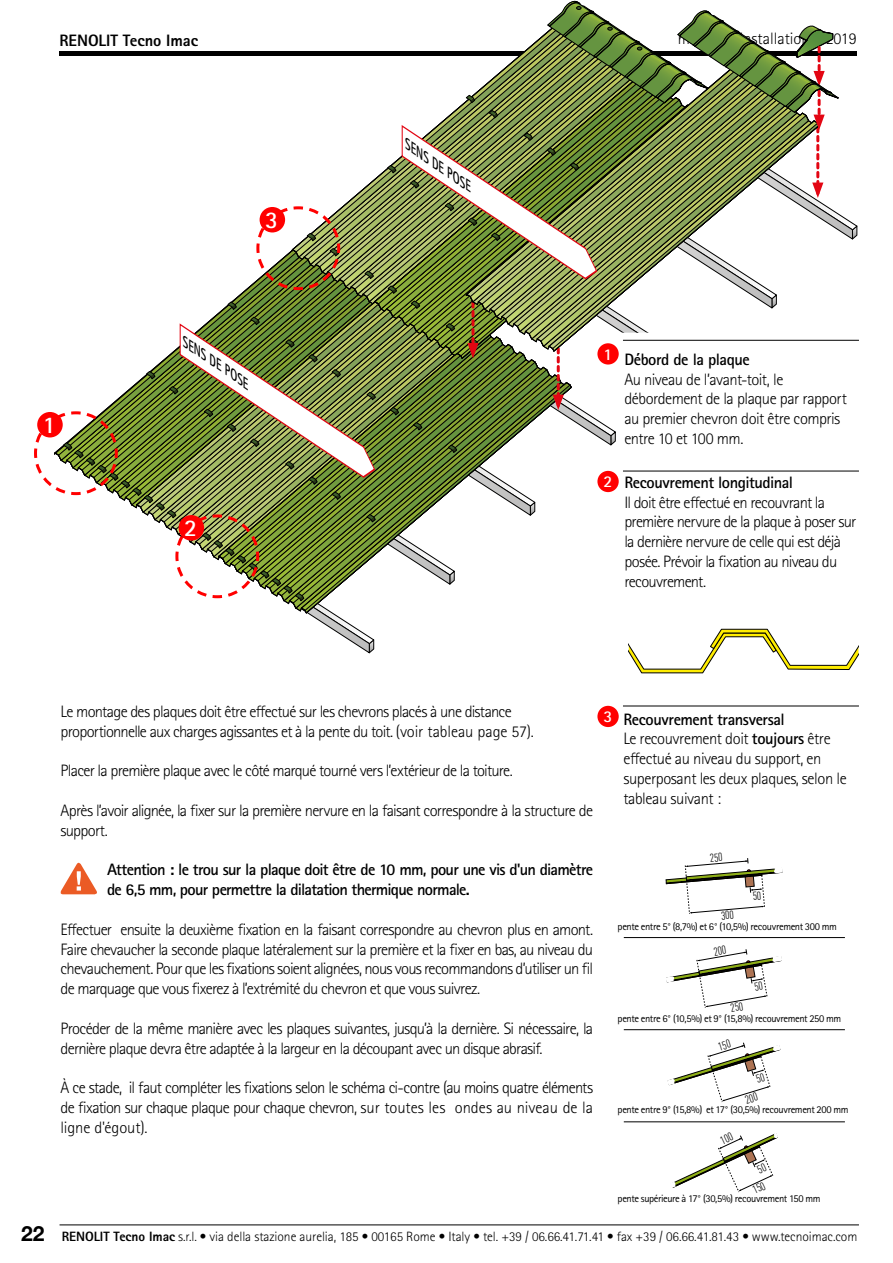
<style>
.page{position:relative;width:893px;height:1263px;background:#fff}
.page>*{position:absolute;margin:0;border:0;box-sizing:border-box;transform-origin:0 0}
.t1{font:700 24px "Rotis Sans Serif Pro";color:#fff}
.t2{font:300 16.5px/19.8px "Rotis Sans Serif Pro";letter-spacing:-.045em;color:#000}
.t3{font:700 16.5px/19.8px "Rotis Sans Serif Pro";letter-spacing:-.04em;color:#000}
.t4{font:300 16.5px/19.8px "Rotis Sans Serif Pro";letter-spacing:-.025em;color:#000}
.t5{font:300 16.5px "Rotis Sans Serif Pro";color:#000}
.t6{font:800 16.5px "Rotis Sans Serif Pro";letter-spacing:-.005em;color:#000}
.t7{font:700 16.5px "Rotis Sans Serif Pro";color:#fff}
.t8{font:italic 700 13.65px "Rotis Sans Serif Pro";color:#000;scale:.96 1}
.t9{font:300 13.5px "Rotis Sans Serif Pro";letter-spacing:-.005em;color:#000}
.t10{font:10.5px "Rotis Sans Serif Pro";letter-spacing:-.035em;color:#000}
.s1{font-weight:700}
.s2{font-family:"Helvetica Neue LT Pro";font-weight:700;font-size:21px}
.s3{font-weight:800}
</style>
<div class="page">
<svg style="left:60px;top:862px;width:37px;height:32px"></svg>
<div style="left:597px;top:471px;width:22px;height:21px;background:#f00;border-radius:50%"></div>
<div style="left:597px;top:706px;width:22px;height:21px;background:#f00;border-radius:50%"></div>
<hr style="left:623px;top:706px;width:236px;height:1px;background:#000">
<hr style="left:623px;top:471px;width:236px;height:1px;background:#000">
<hr style="left:623px;top:340px;width:236px;height:1px;background:#000">
<svg style="left:629px;top:629px;width:229px;height:45px"></svg>
<hr style="left:624px;top:937px;width:221px;height:1px;background:#000">
<hr style="left:624px;top:1029px;width:221px;height:1px;background:#000">
<hr style="left:624px;top:1121px;width:221px;height:1px;background:#000">
<hr style="left:60px;top:51px;width:797px;height:4px;background:#000">
<hr style="left:60px;top:1224px;width:799px;height:1px;background:#000">
<svg style="left:370px;top:644px;width:4px;height:9px"></svg>
<svg style="left:308px;top:614px;width:62px;height:39px"></svg>
<svg style="left:611px;top:436px;width:5px;height:9px"></svg>
<svg style="left:853px;top:230px;width:4px;height:9px"></svg>
<svg style="left:213px;top:281px;width:160px;height:36px"></svg>
<svg style="left:283px;top:359px;width:289px;height:255px"></svg>
<svg style="left:291px;top:55px;width:96px;height:252px"></svg>
<svg style="left:374px;top:74px;width:13px;height:285px"></svg>
<svg style="left:227px;top:302px;width:10px;height:8px"></svg>
<svg style="left:413px;top:422px;width:9px;height:9px"></svg>
<svg style="left:448px;top:445px;width:9px;height:8px"></svg>
<svg style="left:365px;top:271px;width:9px;height:8px"></svg>
<svg style="left:255px;top:205px;width:87px;height:87px"></svg>
<div style="left:260px;top:207px;width:25px;height:25px;background:#f00;border-radius:50%"></div>
<svg style="left:34px;top:317px;width:342px;height:284px"></svg>
<svg style="left:387px;top:0;width:457px;height:415px"></svg>
<svg style="left:665px;top:858px;width:118px;height:56px"></svg>
<svg style="left:666px;top:949px;width:116px;height:59px"></svg>
<svg style="left:667px;top:1042px;width:114px;height:61px"></svg>
<svg style="left:672px;top:1133px;width:106px;height:60px"></svg>
<p class="t6" style="left:60px;top:30px;width:140px">RENOLIT Tecno Imac</p>
<h1 class="t1" style="left:43px;top:410px;width:14px">1</h1>
<h1 class="t1" style="left:265px;top:205px;width:14px">3</h1>
<p class="t8" style="left:190px;top:335px;width:84px;rotate:34deg">SENS DE POSE</p>
<h1 class="t1" style="left:184px;top:513px;width:14px">2</h1>
<p class="t8" style="left:413px;top:138px;width:84px;rotate:34deg">SENS DE POSE</p>
<p class="t5" style="left:678px;top:29px;width:180px">manuel d’installation • 2019</p>
<p class="t7" style="left:603px;top:344px;width:10px">1</p>
<p class="t7" style="left:603px;top:471px;width:10px">2</p>
<p class="t3" style="left:624px;top:349px;width:127px">Débord de la plaque</p>
<p class="t2" style="left:624px;top:369px;width:224px">Au niveau de l’avant-toit, le débordement de la plaque par rapport au premier chevron doit être compris entre 10 et 100 mm.</p>
<p class="t3" style="left:624px;top:472px;width:170px">Recouvrement longitudinal</p>
<p class="t2" style="left:624px;top:492px;width:234px">Il doit être effectué en recouvrant la première nervure de la plaque à poser sur la dernière nervure de celle qui est déjà posée. Prévoir la fixation au niveau du recouvrement.</p>
<p class="t2" style="left:61px;top:702px;width:475px">Le montage des plaques doit être effectué sur les chevrons placés à une distance proportionnelle aux charges agissantes et à la pente du toit. (voir tableau page 57).</p>
<p class="t2" style="left:61px;top:761px;width:454px">Placer la première plaque avec le côté marqué tourné vers l’extérieur de la toiture.</p>
<p class="t2" style="left:61px;top:801px;width:534px">Après l’avoir alignée, la fixer sur la première nervure en la faisant correspondre à la structure de support.</p>
<p class="t3" style="left:107px;top:860px;width:488px">Attention : le trou sur la plaque doit être de 10 mm, pour une vis d'un diamètre de 6,5 mm, pour permettre la dilatation thermique normale.</p>
<p class="t2" style="left:61px;top:919px;width:534px;text-align:justify">Effectuer ensuite la deuxième fixation en la faisant correspondre au chevron plus en amont.<br>Faire chevaucher la seconde plaque latéralement sur la première et la fixer en bas, au niveau du chevauchement. Pour que les fixations soient alignées, nous vous recommandons d’utiliser un fil de marquage que vous fixerez à l’extrémité du chevron et que vous suivrez.</p>
<p class="t2" style="left:61px;top:1018px;width:534px">Procéder de la même manière avec les plaques suivantes, jusqu’à la dernière. Si nécessaire, la dernière plaque devra être adaptée à la largeur en la découpant avec un disque abrasif.</p>
<p class="t2" style="left:61px;top:1078px;width:534px;text-align:justify">À ce stade, il faut compléter les fixations selon le schéma ci-contre (au moins quatre éléments de fixation sur chaque plaque pour chaque chevron, sur toutes les ondes au niveau de la ligne d'égout).</p>
<p class="t7" style="left:603px;top:706px;width:10px">3</p>
<p class="t4" style="left:623px;top:709px;width:225px"><span class="s1">Recouvrement transversal<br></span>Le recouvrement doit <span class="s1">toujours</span> être effectué au niveau du support, en superposant les deux plaques, selon le tableau suivant :</p>
<p class="t10" style="left:618px;top:920px;width:221px">pente entre 5° (8,7%) et 6° (10,5%) recouvrement 300 mm</p>
<p class="t10" style="left:618px;top:1012px;width:225px">pente entre 6° (10,5%) et 9° (15,8%) recouvrement 250 mm</p>
<p class="t10" style="left:618px;top:1103px;width:232px">pente entre 9° (15,8%) et 17° (30,5%) recouvrement 200 mm</p>
<p class="t10" style="left:618px;top:1193px;width:204px">pente supérieure à 17° (30,5%) recouvrement 150 mm</p>
<p class="t9" style="left:21px;top:1228px;width:838px"><span class="s2">22</span> <span class="s3">RENOLIT Tecno Imac</span> s.r.l. • via della stazione aurelia, 185 • 00165 Rome • Italy • tel. +39 / 06.66.41.71.41 • fax +39 / 06.66.41.81.43 • www.tecnoimac.com</p>
</div>
